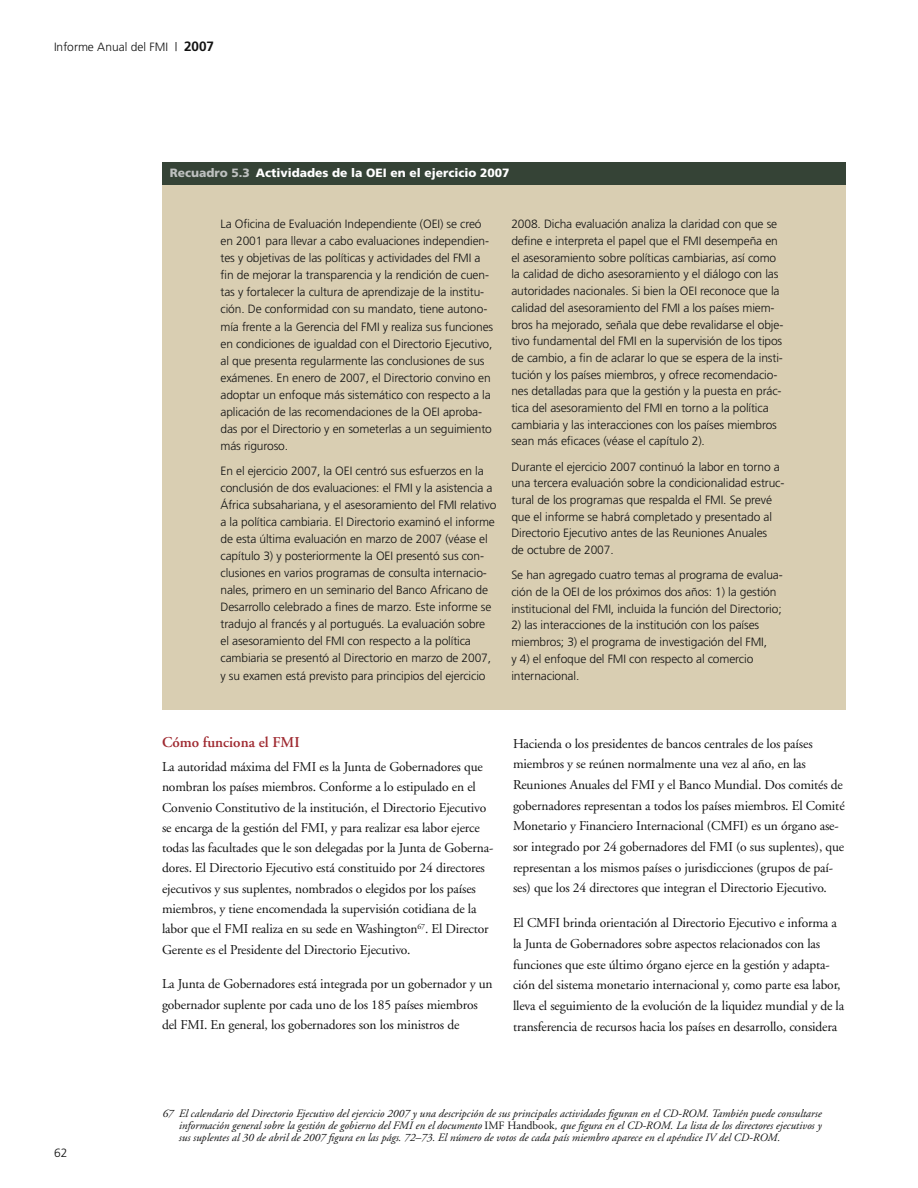
<style>
.page{position:relative;width:918px;height:1188px;background:#fff}
.page>*{position:absolute;margin:0;border:0;box-sizing:border-box;transform-origin:0 0}
.t1{font:600 15px "Adobe Garamond";color:#9f2a31}
.t2{font:13.5px/20.5px "Adobe Garamond";letter-spacing:-.01em;color:#121212}
.t3{font:300 12px/17px "Frutiger";letter-spacing:-.01em;color:#121212}
.t4{font:900 12px "Frutiger";color:#fff}
.t5{font:italic 11.25px/12px "Adobe Garamond";color:#121212;text-align:justify}
.s1{font-weight:700;font-size:13.5px}
.s2{color:#bdc0bf}
.s3{font-style:normal}
</style>
<div class="page">
<div style="left:162px;top:162px;width:684px;height:548px;background:#d9ceb2"></div>
<div style="left:162px;top:162px;width:684px;height:22px;background:#354336"></div>
<p class="t3" style="left:54px;top:38px;width:162px">Informe Anual del FMI | <span class="s1">2007</span></p>
<p class="t4" style="left:170px;top:166px;width:341px"><span class="s2">Recuadro 5.3</span> Actividades de la OEI en el ejercicio 2007</p>
<p class="t3" style="left:220px;top:216px;width:274px">La Oficina de Evaluación Independiente (OEI) se creó en 2001 para llevar a cabo evaluaciones independien&shy;tes y objetivas de las políticas y actividades del FMI a fin de mejorar la transparencia y la rendición de cuen&shy;tas y fortalecer la cultura de aprendizaje de la institu&shy;ción. De conformidad con su mandato, tiene autono&shy;mía frente a la Gerencia del FMI y realiza sus funciones en condiciones de igualdad con el Directorio Ejecutivo, al que presenta regularmente las conclusiones de sus exámenes. En enero de 2007, el Directorio convino en adoptar un enfoque más sistemático con respecto a la aplicación de las recomendaciones de la OEI aproba&shy;das por el Directorio y en someterlas a un seguimiento más riguroso.</p>
<p class="t3" style="left:220px;top:463px;width:277px">En el ejercicio 2007, la OEI centró sus esfuerzos en la conclusión de dos evaluaciones: el FMI y la asistencia a África subsahariana, y el asesoramiento del FMI relativo a la política cambiaria. El Directorio examinó el informe de esta última evaluación en marzo de 2007 (véase el capítulo 3) y posteriormente la OEI presentó sus con&shy;clusiones en varios programas de consulta internacio&shy;nales, primero en un seminario del Banco Africano de Desarrollo celebrado a fines de marzo. Este informe se tradujo al francés y al portugués. La evaluación sobre el asesoramiento del FMI con respecto a la política cambiaria se presentó al Directorio en marzo de 2007, y su examen está previsto para principios del ejercicio</p>
<p class="t3" style="left:511px;top:216px;width:273px">2008. Dicha evaluación analiza la claridad con que se define e interpreta el papel que el FMI desempeña en el asesoramiento sobre políticas cambiarias, así como la calidad de dicho asesoramiento y el diálogo con las autoridades nacionales. Si bien la OEI reconoce que la calidad del asesoramiento del FMI a los países miem&shy;bros ha mejorado, señala que debe revalidarse el obje&shy;tivo fundamental del FMI en la supervisión de los tipos de cambio, a fin de aclarar lo que se espera de la insti&shy;tución y los países miembros, y ofrece recomendacio&shy;nes detalladas para que la gestión y la puesta en prác&shy;tica del asesoramiento del FMI en torno a la política cambiaria y las interacciones con los países miembros sean más eficaces (véase el capítulo 2).</p>
<p class="t3" style="left:511px;top:458px;width:275px">Durante el ejercicio 2007 continuó la labor en torno a una tercera evaluación sobre la condicionalidad estruc&shy;tural de los programas que respalda el FMI. Se prevé que el informe se habrá completado y presentado al Directorio Ejecutivo antes de las Reuniones Anuales<br>de octubre de 2007.</p>
<p class="t3" style="left:511px;top:567px;width:273px">Se han agregado cuatro temas al programa de evalua&shy;ción de la OEI de los próximos dos años: 1 ) la gestión institucional del FMI, incluida la función del Directorio;</p>
<p class="t3" style="left:511px;top:617px;width:257px">2) las interacciones de la institución con los países miembros; 3) el programa de investigación del FMI, y 4) el enfoque del FMI con respecto al comercio internacional.</p>
<p class="t1" style="left:162px;top:734px;width:139px">Cómo funciona el FMI</p>
<p class="t2" style="left:162px;top:757px;width:333px">La autoridad máxima del FMI es la Junta de Gobernadores que nombran los países miembros. Conforme a lo estipulado en el Convenio Constitutivo de la institución, el Directorio Ejecutivo se encarga de la gestión del FMI, y para realizar esa labor ejerce todas las facultades que le son delegadas por la Junta de Goberna&shy;dores. El Directorio Ejecutivo está constituido por 24 directores ejecutivos y sus suplentes, nombrados o elegidos por los países miembros, y tiene encomendada la supervisión cotidiana de la labor que el FMI realiza en su sede en Washington<sup>67</sup>. El Director Gerente es el Presidente del Directorio Ejecutivo.</p>
<p class="t2" style="left:162px;top:974px;width:332px">La Junta de Gobernadores está integrada por un gobernador y un gobernador suplente por cada uno de los 185 países miembros del FMI. En general, los gobernadores son los ministros de</p>
<p class="t2" style="left:513px;top:734px;width:333px">Hacienda o los presidentes de bancos centrales de los países miembros y se reúnen normalmente una vez al año, en las Reuniones Anuales del FMI y el Banco Mundial. Dos comités de gobernadores representan a todos los países miembros. El Comité Monetario y Financiero Internacional (CMFI) es un órgano ase&shy;sor integrado por 24 gobernadores del FMI (o sus suplentes), que representan a los mismos países o jurisdicciones (grupos de paí&shy;ses) que los 24 directores que integran el Directorio Ejecutivo.</p>
<p class="t2" style="left:513px;top:913px;width:333px">El CMFI brinda orientación al Directorio Ejecutivo e informa a la Junta de Gobernadores sobre aspectos relacionados con las funciones que este último órgano ejerce en la gestión y adapta&shy;ción del sistema monetario internacional y, como parte esa labor, lleva el seguimiento de la evolución de la liquidez mundial y de la transferencia de recursos hacia los países en desarrollo, considera</p>
<p class="t3" style="left:54px;top:1144px;width:13px">62</p>
<p class="t5" style="left:178px;top:1108px;width:644px;text-indent:-16px">67 El calendario del Directorio Ejecutivo del ejercicio 2007 y una descripción de sus principales actividades figuran en el CD-ROM. También puede consultarse información general sobre la gestión de gobierno del FMI en el documento <span class="s3">IMF Handbook</span>, que figura en el CD-ROM. La lista de los directores ejecutivos y sus suplentes al 30 de abril de 2007 figura en las págs. 72–73. El número de votos de cada país miembro aparece en el apéndice IV del CD-ROM.</p>
</div>
